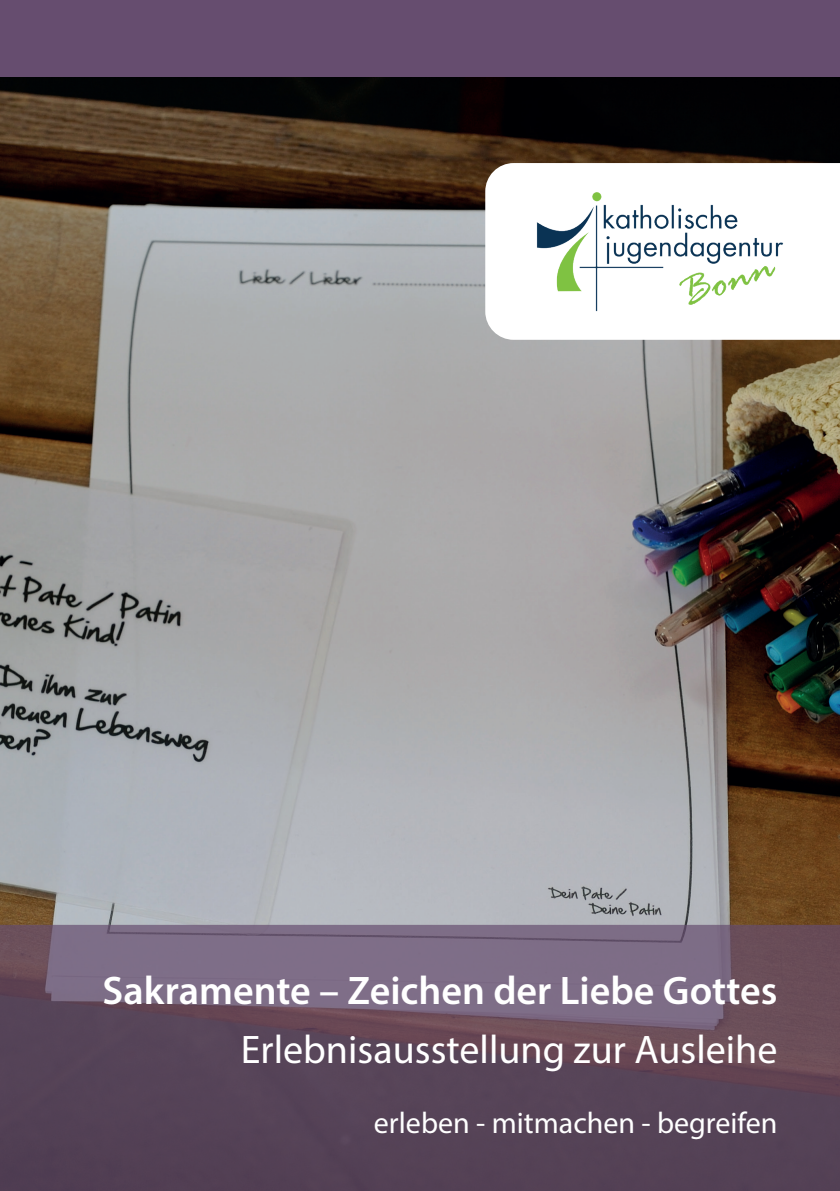
<style>
.page{position:relative;width:840px;height:1191px;background:#fff}
.page>*{position:absolute;margin:0;border:0;box-sizing:border-box;transform-origin:0 0}
.t1{font:600 40px "Myriad Pro";color:#fff}
.t2{font:40px "Myriad Pro";color:#fff}
.t3{font:30px "Myriad Pro";color:#fff}
</style>
<div class="page">
<img style="left:0;top:77px;width:839px;height:848px">
<svg style="left:485px;top:163px;width:354px;height:177px"></svg>
<img style="left:489px;top:168px;width:340px;height:166px">
<div style="left:0;top:0;width:839px;height:77px;background:#664d6f"></div>
<svg style="left:0;top:925px;width:839px;height:266px;background:#634f63"></svg>
<p class="t1" style="left:102px;top:965px;width:676px">Sakramente – Zeichen der Liebe Gottes</p>
<p class="t2" style="left:240px;top:1025px;width:538px">Erlebnisausstellung zur Ausleihe</p>
<p class="t3" style="left:373px;top:1104px;width:405px">erleben - mitmachen - begreifen</p>
</div>
